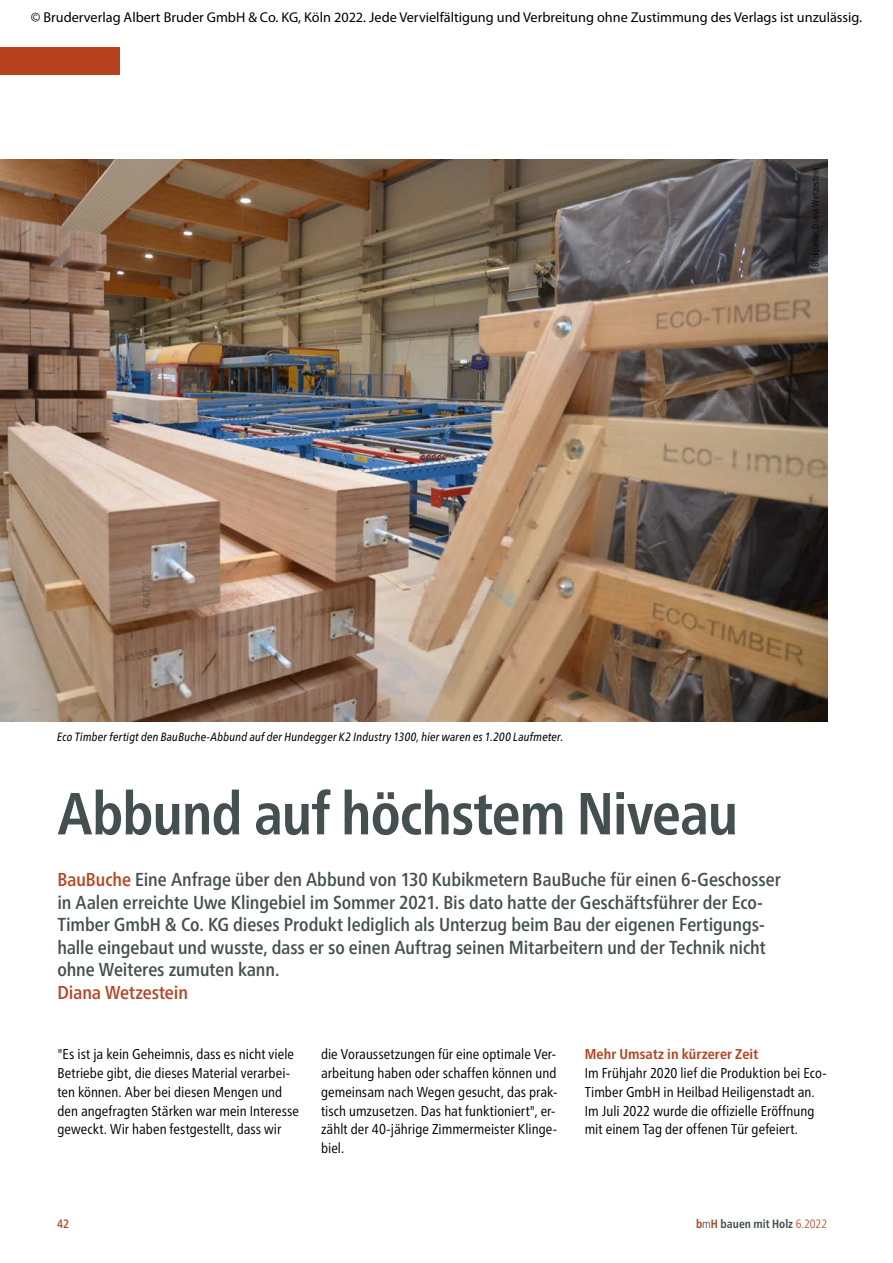
<style>
.page{position:relative;width:893px;height:1263px;background:#fff}
.page>*{position:absolute;margin:0;border:0;box-sizing:border-box;transform-origin:0 0}
.t1{font:700 condensed 59.25px "Frutiger Neue LT Pro";letter-spacing:-.015em;color:#444f50}
.t2{font:500 condensed 18.75px/22.5px "Frutiger Neue LT Pro";letter-spacing:-.005em;color:#444f50}
.t3{font:500 condensed 18.75px "Frutiger Neue LT Pro";letter-spacing:-.005em;color:#b84220}
.t4{font:condensed 14.25px/18.8px "Frutiger Neue LT Pro";color:#000}
.t5{font:14.25px "Myriad Pro";color:#000}
.t6{font:700 condensed 14.25px "Frutiger Neue LT Pro";letter-spacing:.01em;color:#b84220}
.t7{font:italic condensed 12px "Frutiger Neue LT Pro";letter-spacing:.02em;color:#000}
.t8{font:700 condensed 12px "Frutiger Neue LT Pro";color:#444f50}
.t9{font:500 condensed 12px "Frutiger Neue LT Pro";color:#b84220}
.t10{font:300 condensed 9px "Frutiger Neue LT Pro";letter-spacing:.02em;color:#000}
.s1{color:#b84220}
.s2{font-weight:300}
.s3{font-weight:300;color:#b84220}
</style>
<div class="page">
<img style="left:0;top:159px;width:827px;height:563px">
<div style="left:0;top:47px;width:119px;height:27px;background:#b84220"></div>
<p class="t5" style="left:31px;top:10px;width:833px">© Bruderverlag Albert Bruder GmbH &amp; Co. KG, Köln 2022. Jede Vervielfältigung und Verbreitung ohne Zustimmung des Verlags ist unzulässig.</p>
<p class="t10" style="left:810px;top:267px;width:101px;rotate:-90deg">Bildquelle: Diana Wetzestein</p>
<p class="t7" style="left:57px;top:729px;width:507px">Eco Timber fertigt den BauBuche-Abbund auf der Hundegger K2 Industry 1300, hier waren es 1.200 Laufmeter.</p>
<h1 class="t1" style="left:57px;top:779px;width:682px">Abbund auf höchstem Niveau</h1>
<p class="t2" style="left:57px;top:868px;width:725px"><span class="s1">BauBuche</span> Eine Anfrage über den Abbund von 130 Kubikmetern BauBuche für einen 6-Geschosser in Aalen erreichte Uwe Klingebiel im Sommer 2021. Bis dato hatte der Geschäftsführer der Eco-Timber GmbH &amp; Co. KG dieses Produkt lediglich als Unterzug beim Bau der eigenen Fertigungs&shy;halle eingebaut und wusste, dass er so einen Auftrag seinen Mitarbeitern und der Technik nicht ohne Weiteres zumuten kann.</p>
<h2 class="t3" style="left:57px;top:981px;width:132px">Diana Wetzestein</h2>
<p class="t4" style="left:57px;top:1045px;width:243px">"Es ist ja kein Geheimnis, dass es nicht viele Betriebe gibt, die dieses Material verarbei&shy;ten können. Aber bei diesen Mengen und den angefragten Stärken war mein Interesse geweckt. Wir haben festgestellt, dass wir</p>
<p class="t4" style="left:321px;top:1045px;width:238px">die Voraussetzungen für eine optimale Ver&shy;arbeitung haben oder schaffen können und gemeinsam nach Wegen gesucht, das prak&shy;tisch umzusetzen. Das hat funktioniert", er&shy;zählt der 40-jährige Zimmermeister Klinge&shy;biel.</p>
<p class="t6" style="left:585px;top:1046px;width:175px">Mehr Umsatz in kürzerer Zeit</p>
<p class="t4" style="left:585px;top:1064px;width:243px">Im Frühjahr 2020 lief die Produktion bei Eco-Timber GmbH in Heilbad Heiligenstadt an.<br>Im Juli 2022 wurde die offizielle Eröffnung mit einem Tag der offenen Tür gefeiert.</p>
<p class="t9" style="left:57px;top:1217px;width:14px">42</p>
<p class="t8" style="left:696px;top:1217px;width:133px"><span class="s1">b</span><span class="s2">m</span><span class="s1">H</span> bauen mit Holz <span class="s3">6.2022</span></p>
</div>
